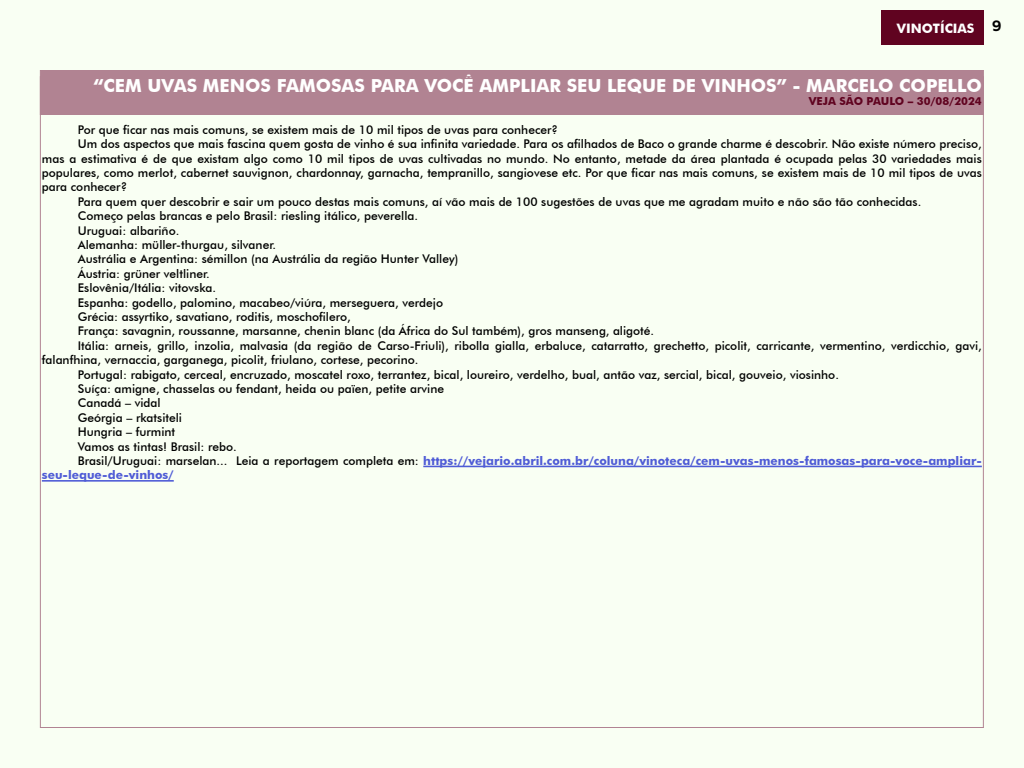
<style>
.page{position:relative;width:1024px;height:768px;background:#f9fff3}
.page>*{position:absolute;margin:0;border:0;box-sizing:border-box;transform-origin:0 0}
.t1{font:700 18px "Futura BT";color:#fff}
.t2{font:700 13px "Futura BT";color:#fff}
.t3{font:500 12px "Futura BT";color:#000}
.t4{font:700 12px "Futura BT";color:#4f5cd6}
.t5{font:700 11px "Futura BT";color:#600320}
.s1{font-weight:500;color:#000}
</style>
<div class="page">
<div style="left:882px;top:10px;width:102px;height:34px;background:#600320"></div>
<div style="left:40px;top:70px;width:944px;height:45px;background:#b18392"></div>
<hr style="left:423px;top:466px;width:559px;height:1px;background:#4f5cd6">
<hr style="left:42px;top:480px;width:132px;height:2px;background:#4f5cd6">
<p class="t2" style="left:897px;top:21px;width:106px">VINOTÍCIAS <sup>9</sup></p>
<h1 class="t1" style="left:93px;top:75px;width:890px">“CEM UVAS MENOS FAMOSAS PARA VOCÊ AMPLIAR SEU LEQUE DE VINHOS” - MARCELO COPELLO</h1>
<p class="t5" style="left:809px;top:94px;width:175px">VEJA SÃO PAULO – 30/08/2024</p>
<p class="t3" style="left:78px;top:122px;width:482px">Por que ficar nas mais comuns, se existem mais de 10 mil tipos de uvas para conhecer?</p>
<p class="t3" style="left:78px;top:137px;width:905px">Um dos aspectos que mais fascina quem gosta de vinho é sua infinita variedade. Para os afilhados de Baco o grande charme é descobrir. Não existe número preciso,</p>
<p class="t3" style="left:42px;top:151px;width:941px">mas a estimativa é de que existam algo como 10 mil tipos de uvas cultivadas no mundo. No entanto, metade da área plantada é ocupada pelas 30 variedades mais</p>
<p class="t3" style="left:42px;top:166px;width:941px">populares, como merlot, cabernet sauvignon, chardonnay, garnacha, tempranillo, sangiovese etc. Por que ficar nas mais comuns, se existem mais de 10 mil tipos de uvas</p>
<p class="t3" style="left:42px;top:180px;width:87px">para conhecer?</p>
<p class="t3" style="left:78px;top:194px;width:845px">Para quem quer descobrir e sair um pouco destas mais comuns, aí vão mais de 100 sugestões de uvas que me agradam muito e não são tão conhecidas.</p>
<p class="t3" style="left:78px;top:209px;width:342px">Começo pelas brancas e pelo Brasil: riesling itálico, peverella.</p>
<p class="t3" style="left:78px;top:223px;width:103px">Uruguai: albariño.</p>
<p class="t3" style="left:78px;top:238px;width:200px">Alemanha: müller-thurgau, silvaner.</p>
<p class="t3" style="left:78px;top:252px;width:382px">Austrália e Argentina: sémillon (na Austrália da região Hunter Valley)</p>
<p class="t3" style="left:78px;top:266px;width:134px">Áustria: grüner veltliner.</p>
<p class="t3" style="left:78px;top:281px;width:140px">Eslovênia/Itália: vitovska.</p>
<p class="t3" style="left:78px;top:295px;width:367px">Espanha: godello, palomino, macabeo/viúra, merseguera, verdejo</p>
<p class="t3" style="left:78px;top:310px;width:274px">Grécia: assyrtiko, savatiano, roditis, moschofilero,</p>
<p class="t3" style="left:78px;top:324px;width:578px">França: savagnin, roussanne, marsanne, chenin blanc (da África do Sul também), gros manseng, aligoté.</p>
<p class="t3" style="left:78px;top:338px;width:905px">Itália: arneis, grillo, inzolia, malvasia (da região de Carso-Friuli), ribolla gialla, erbaluce, catarratto, grechetto, picolit, carricante, vermentino, verdicchio, gavi,</p>
<p class="t3" style="left:42px;top:353px;width:378px">falanfhina, vernaccia, garganega, picolit, friulano, cortese, pecorino.</p>
<p class="t3" style="left:78px;top:367px;width:763px">Portugal: rabigato, cerceal, encruzado, moscatel roxo, terrantez, bical, loureiro, verdelho, bual, antão vaz, sercial, bical, gouveio, viosinho.</p>
<p class="t3" style="left:78px;top:382px;width:368px">Suíça: amigne, chasselas ou fendant, heida ou païen, petite arvine</p>
<p class="t3" style="left:78px;top:396px;width:84px">Canadá – vidal</p>
<p class="t3" style="left:78px;top:410px;width:106px">Geórgia – rkatsiteli</p>
<p class="t3" style="left:78px;top:425px;width:99px">Hungria – furmint</p>
<p class="t3" style="left:78px;top:439px;width:160px">Vamos as tintas! Brasil: rebo.</p>
<p class="t4" style="left:78px;top:454px;width:905px"><span class="s1">Brasil/Uruguai: marselan... Leia a reportagem completa em:</span> https://vejario.abril.com.br/coluna/vinoteca/cem-uvas-menos-famosas-para-voce-ampliar-</p>
<p class="t4" style="left:42px;top:468px;width:133px">seu-leque-de-vinhos/</p>
</div>
